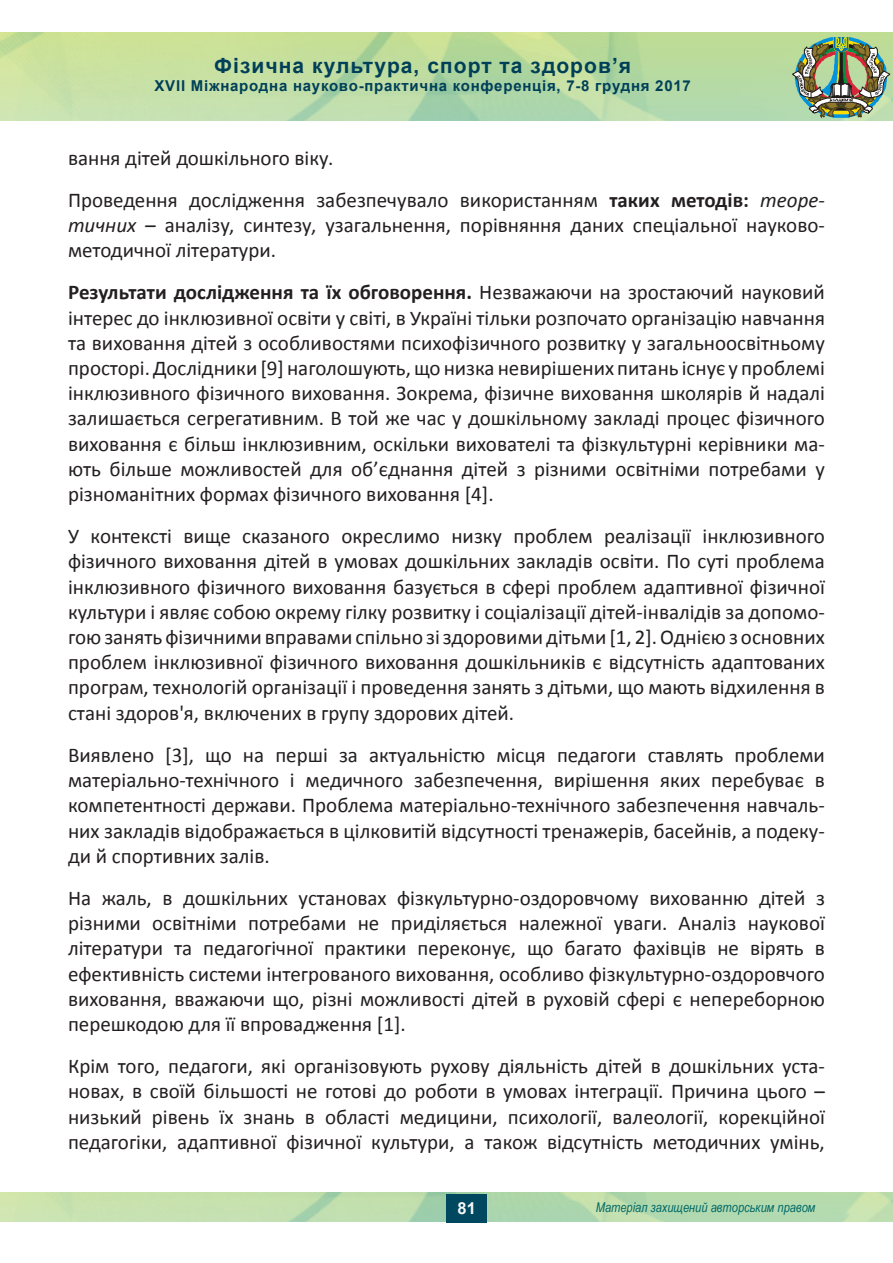
<style>
.page{position:relative;width:893px;height:1263px;background:#fff}
.page>*{position:absolute;margin:0;border:0;box-sizing:border-box;transform-origin:0 0}
.Обычный{font:21px/25.2px "Calibri";color:#231f20;text-align:justify}
.t1{font:700 21px "Arial";letter-spacing:.05em;color:#003f58}
.t2{font:700 16.5px "Arial";color:#f7f7f8}
.t3{font:700 15px "Arial";letter-spacing:.05em;color:#003f58}
.t4{font:italic 13.5px "Arial Narrow";color:#006967}
.s1{font-weight:700}
.s2{font-style:italic}
</style>
<div class="page">
<img style="left:792px;top:37px;width:98px;height:81px">
<div style="left:446px;top:1194px;width:41px;height:28px;background:#004860"></div>
<p class="t1" style="left:214px;top:51px;width:418px">Фізична культура, спорт та здоров’я</p>
<p class="t3" style="left:155px;top:75px;width:538px">XVII Міжнародна науково-практична конференція, 7-8 грудня 2017</p>
<p class="Обычный" style="left:68px;top:145px;width:267px">вання дітей дошкільного віку.</p>
<p class="Обычный" style="left:68px;top:187px;width:758px">Проведення дослідження забезпечувало використанням <span class="s1">таких методів:</span> <span class="s2">теоре&shy;тичних –</span> аналізу, синтезу, узагальнення, порівняння даних спеціальної науково&shy;методичної літератури.</p>
<p class="Обычный" style="left:68px;top:280px;width:758px"><span class="s1">Результати дослідження та їх обговорення.</span> Незважаючи на зростаючий науковий інтерес до інклюзивної освіти у світі, в Україні тільки розпочато організацію навчання та виховання дітей з особливостями психофізичного розвитку у загальноосвітньому просторі. Дослідники [9] наголошують, що низка невирішених питань існує у проблемі інклюзивного фізичного виховання. Зокрема, фізичне виховання школярів й надалі залишається сегрегативним. В той же час у дошкільному закладі процес фізичного виховання є більш інклюзивним, оскільки вихователі та фізкультурні керівники ма&shy;ють більше можливостей для об’єднання дітей з різними освітніми потребами у різноманітних формах фізичного виховання [4].</p>
<p class="Обычный" style="left:68px;top:524px;width:758px">У контексті вище сказаного окреслимо низку проблем реалізації інклюзивного фізичного виховання дітей в умовах дошкільних закладів освіти. По суті проблема інклюзивного фізичного виховання базується в сфері проблем адаптивної фізичної культури і являє собою окрему гілку розвитку і соціалізації дітей-інвалідів за допомо&shy;гою занять фізичними вправами спільно зі здоровими дітьми [1, 2]. Однією з основних проблем інклюзивної фізичного виховання дошкільників є відсутність адаптованих програм, технологій організації і проведення занять з дітьми, що мають відхилення в стані здоров'я, включених в групу здорових дітей.</p>
<p class="Обычный" style="left:68px;top:742px;width:758px">Виявлено [3], що на перші за актуальністю місця педагоги ставлять проблеми матеріально-технічного і медичного забезпечення, вирішення яких перебуває в компетентності держави. Проблема матеріально-технічного забезпечення навчаль&shy;них закладів відображається в цілковитій відсутності тренажерів, басейнів, а подеку&shy;ди й спортивних залів.</p>
<p class="Обычный" style="left:68px;top:885px;width:758px">На жаль, в дошкільних установах фізкультурно-оздоровчому вихованню дітей з різними освітніми потребами не приділяється належної уваги. Аналіз наукової літератури та педагогічної практики переконує, що багато фахівців не вірять в ефективність системи інтегрованого виховання, особливо фізкультурно-оздоровчого виховання, вважаючи що, різні можливості дітей в руховій сфері є непереборною перешкодою для її впровадження [1].</p>
<p class="Обычный" style="left:68px;top:1054px;width:758px">Крім того, педагоги, які організовують рухову діяльність дітей в дошкільних уста&shy;новах, в своїй більшості не готові до роботи в умовах інтеграції. Причина цього – низький рівень їх знань в області медицини, психології, валеології, корекційної педагогіки, адаптивної фізичної культури, а також відсутність методичних умінь,</p>
<p class="t2" style="left:457px;top:1197px;width:20px">81</p>
<p class="t4" style="left:596px;top:1198px;width:221px">Матеріал захищений авторським правом</p>
</div>
